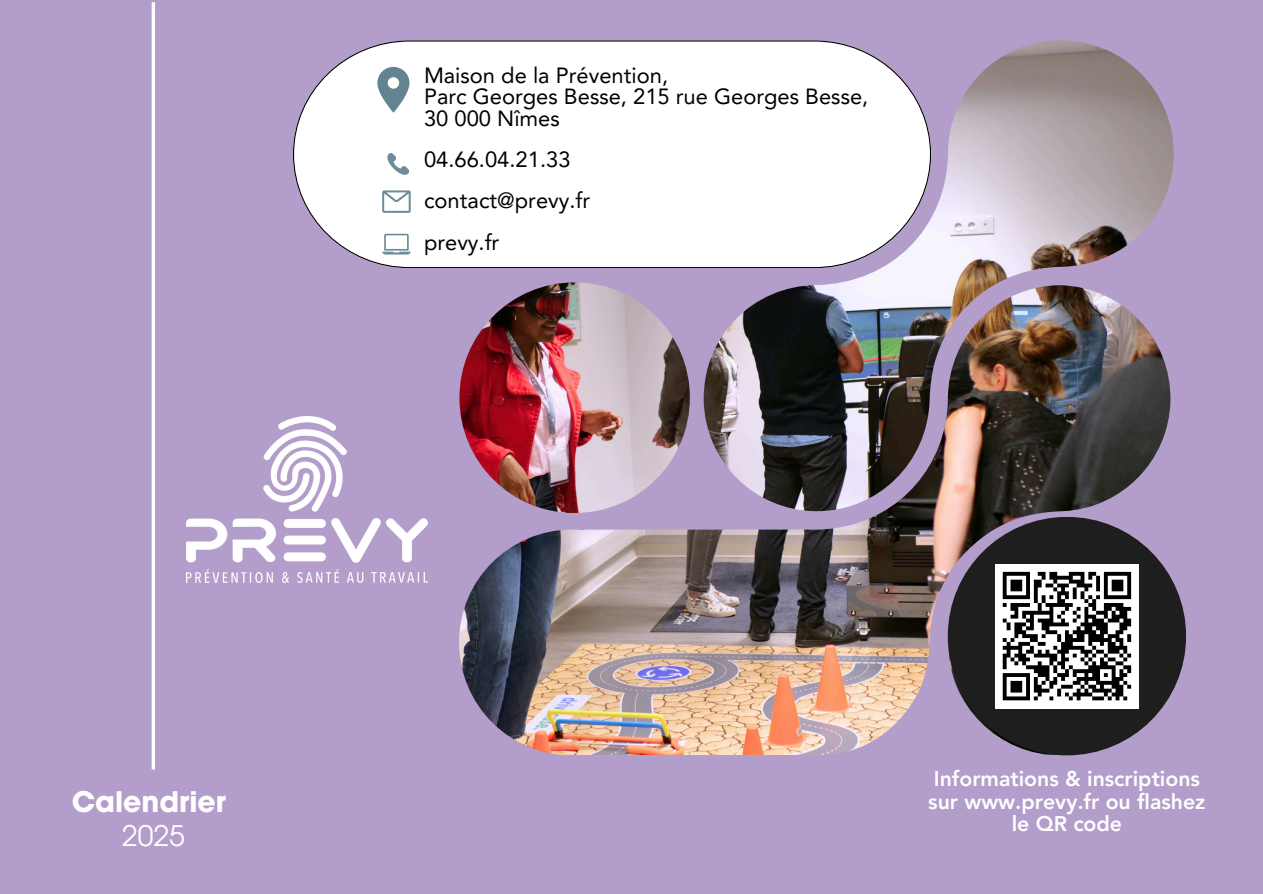
<style>
.page{position:relative;width:1263px;height:894px;background:#fff}
.page>*{position:absolute;margin:0;border:0;box-sizing:border-box;transform-origin:0 0}
.t1{font:700 28.35px "ITC Avant Garde Pro";color:#fff}
.t2{font:28.35px "ITC Avant Garde Pro";color:#fff}
.t3{font:21.9px "Avenir LT Pro";color:#000}
.t4{font:800 21.3px/22.5px "Avenir LT Pro";color:#fff;text-align:center}
</style>
<div class="page">
<div style="left:0;top:0;width:1263px;height:893px;background:#b39dca"></div>
<img style="left:459px;top:40px;width:715px;height:714px">
<svg style="left:293px;top:40px;width:638px;height:228px;background:#f6f5f8"></svg>
<hr style="left:152px;top:2px;width:3px;height:767px;background:#fff">
<svg style="left:382px;top:153px;width:27px;height:27px"></svg>
<svg style="left:382px;top:190px;width:28px;height:23px"></svg>
<svg style="left:382px;top:234px;width:28px;height:20px"></svg>
<svg style="left:377px;top:67px;width:32px;height:46px"></svg>
<div style="left:948px;top:516px;width:238px;height:239px;background:#1e1e1e;border-radius:50%"></div>
<div style="left:995px;top:564px;width:144px;height:144px;background:#fff"></div>
<svg style="left:1002px;top:571px;width:130px;height:130px"></svg>
<img style="left:187px;top:416px;width:240px;height:166px">
<p class="t3" style="left:424px;top:66px;width:246px">Maison de la Prévention,</p>
<p class="t3" style="left:424px;top:87px;width:446px">Parc Georges Besse, 215 rue Georges Besse,</p>
<p class="t3" style="left:424px;top:109px;width:137px">30 000 Nîmes</p>
<p class="t3" style="left:424px;top:151px;width:148px">04.66.04.21.33</p>
<p class="t3" style="left:424px;top:192px;width:168px">contact@prevy.fr</p>
<p class="t3" style="left:424px;top:233px;width:77px">prevy.fr</p>
<p class="t1" style="left:72px;top:791px;width:156px">Calendrier</p>
<p class="t2" style="left:122px;top:824px;width:64px">2025</p>
<p class="t4" style="left:928px;top:769px;width:279px">Informations &amp; inscriptions sur www.prevy.fr ou flashez le QR code</p>
</div>
